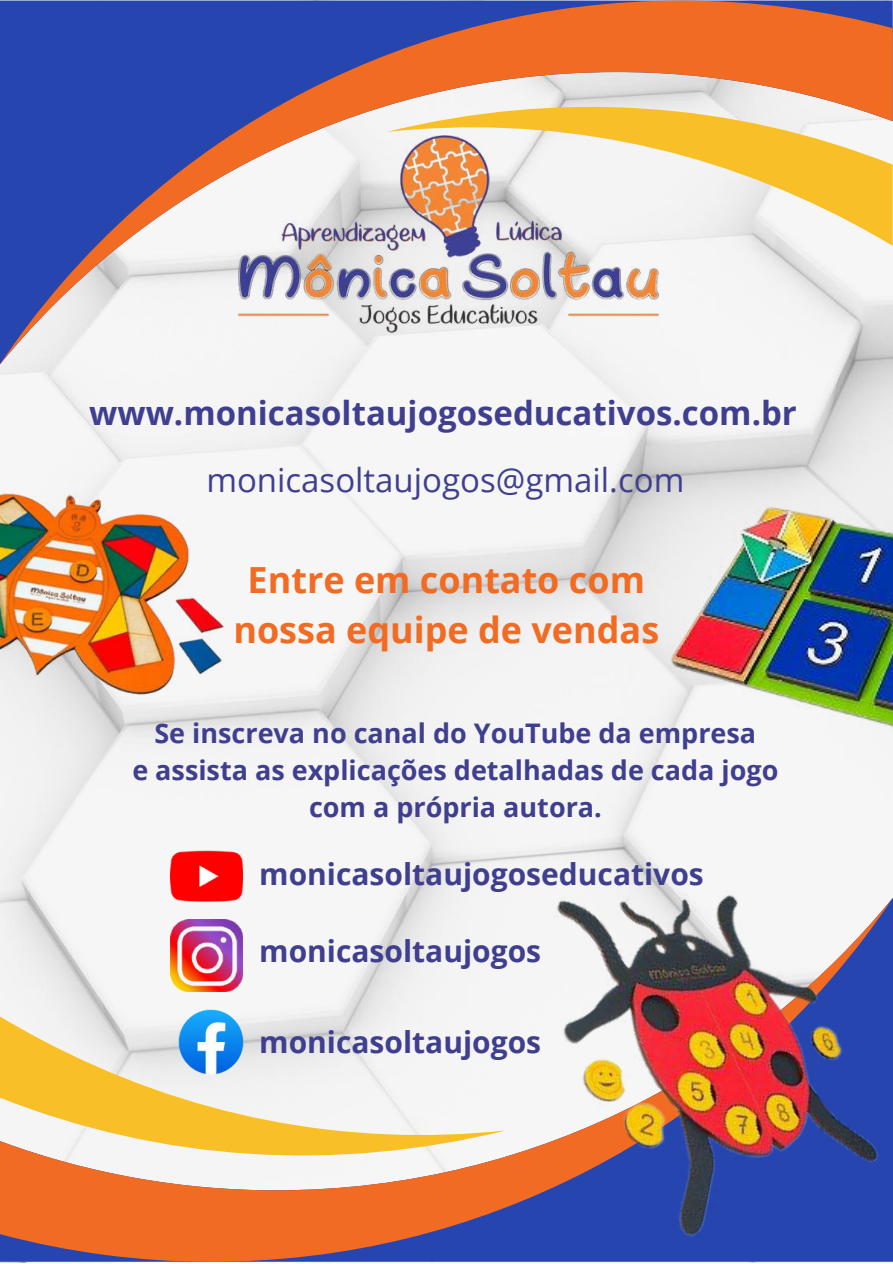
<style>
.page{position:relative;width:893px;height:1264px;background:#fff}
.page>*{position:absolute;margin:0;border:0;box-sizing:border-box;transform-origin:0 0}
.t1{font:700 36px/49.5px "Open Sans";color:#f26b22;text-align:center}
.t2{font:700 33px "Open Sans";color:#403f8f}
.t3{font:33px "Open Sans";color:#403f8f}
.t4{font:700 30px "Open Sans";color:#403f8f}
.t5{font:700 27px/37px "Open Sans";color:#403f8f;text-align:center}
</style>
<div class="page">
<img style="left:0;top:0;width:892px;height:1262px">
<img style="left:170px;top:840px;width:72px;height:57px">
<img style="left:0;top:445px;width:260px;height:264px">
<img style="left:633px;top:467px;width:259px;height:303px">
<svg style="left:0;top:1px;width:892px;height:363px"></svg>
<svg style="left:386px;top:90px;width:506px;height:156px"></svg>
<svg style="left:0;top:897px;width:443px;height:364px"></svg>
<svg style="left:0;top:1016px;width:443px;height:156px;fill:#f5eeef"></svg>
<img style="left:443px;top:770px;width:449px;height:492px">
<p class="t2" style="left:89px;top:389px;width:709px">www.monicasoltaujogoseducativos.com.br</p>
<p class="t3" style="left:206px;top:457px;width:479px">monicasoltaujogos@gmail.com</p>
<h1 class="t1" style="left:233px;top:554px;width:427px">Entre em contato com nossa equipe de vendas</h1>
<p class="t5" style="left:132px;top:714px;width:647px">Se inscreva no canal do YouTube da empresa<br>e assista as explicações detalhadas de cada jogo com a própria autora.</p>
<p class="t4" style="left:259px;top:852px;width:446px">monicasoltaujogoseducativos</p>
<p class="t4" style="left:259px;top:929px;width:283px">monicasoltaujogos</p>
<p class="t4" style="left:259px;top:1020px;width:283px">monicasoltaujogos</p>
</div>
